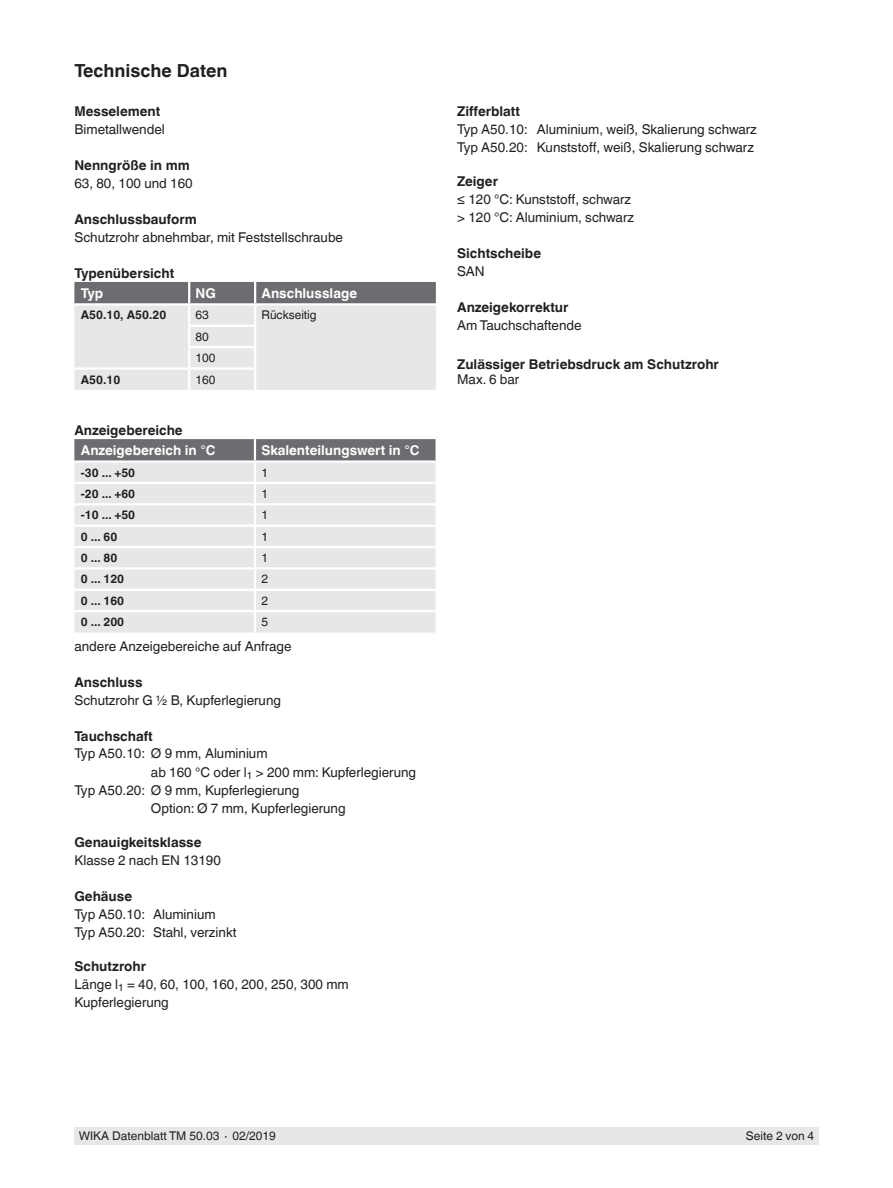
<style>
.page{position:relative;width:893px;height:1188px;background:#fff}
.page>*{position:absolute;margin:0;border:0;box-sizing:border-box;transform-origin:0 0}
.t1{font:700 18px "Helvetica World";color:#231f20}
.t2{font:13.5px/18px "Helvetica World";color:#231f20}
.t3{font:700 13.5px "Helvetica World";color:#231f20}
.t4{font:700 13.5px "Helvetica World";color:#fff}
.t5{font:700 12px "Helvetica World";color:#231f20}
.t6{font:12px/21.3px "Helvetica World";color:#231f20}
.s1{font-weight:700}
</style>
<div class="page">
<div style="left:74px;top:1128px;width:745px;height:17px;background:#e6e7e9"></div>
<svg style="left:74px;top:282px;width:362px;height:108px;background:#cecfd1"></svg>
<hr style="left:74px;top:367px;width:115px;height:3px;background:#fff">
<hr style="left:189px;top:367px;width:67px;height:3px;background:#fff">
<hr style="left:188px;top:370px;width:2px;height:20px;background:#fff">
<hr style="left:254px;top:370px;width:2px;height:20px;background:#fff">
<hr style="left:74px;top:303px;width:115px;height:3px;background:#fff">
<hr style="left:189px;top:303px;width:66px;height:3px;background:#fff">
<hr style="left:255px;top:303px;width:181px;height:3px;background:#fff">
<div style="left:74px;top:505px;width:361px;height:128px;background:#e6e7e9"></div>
<svg style="left:74px;top:439px;width:361px;height:64px;background:#bdbec0"></svg>
<hr style="left:254px;top:505px;width:2px;height:20px;background:#fff">
<hr style="left:74px;top:525px;width:181px;height:2px;background:#fff">
<hr style="left:255px;top:525px;width:180px;height:2px;background:#fff">
<hr style="left:74px;top:546px;width:181px;height:2px;background:#fff">
<hr style="left:255px;top:546px;width:180px;height:2px;background:#fff">
<hr style="left:74px;top:567px;width:181px;height:3px;background:#fff">
<hr style="left:255px;top:567px;width:180px;height:3px;background:#fff">
<hr style="left:74px;top:589px;width:181px;height:2px;background:#fff">
<hr style="left:255px;top:589px;width:180px;height:2px;background:#fff">
<svg style="left:254px;top:527px;width:2px;height:83px"></svg>
<hr style="left:74px;top:610px;width:181px;height:2px;background:#fff">
<hr style="left:255px;top:610px;width:180px;height:2px;background:#fff">
<hr style="left:254px;top:612px;width:2px;height:21px;background:#fff">
<hr style="left:74px;top:460px;width:181px;height:3px;background:#fff">
<hr style="left:255px;top:460px;width:180px;height:3px;background:#fff">
<h1 class="t1" style="left:74px;top:60px;width:155px">Technische Daten</h1>
<p class="t3" style="left:74px;top:103px;width:87px">Messelement</p>
<p class="t2" style="left:74px;top:120px;width:92px">Bimetallwendel</p>
<p class="t3" style="left:74px;top:157px;width:117px">Nenngröße in mm</p>
<p class="t2" style="left:74px;top:174px;width:120px">63, 80, 100 und 160</p>
<p class="t3" style="left:74px;top:211px;width:124px">Anschlussbauform</p>
<p class="t2" style="left:74px;top:228px;width:270px">Schutzrohr abnehmbar, mit Feststellschraube</p>
<p class="t3" style="left:74px;top:265px;width:101px">Typenübersicht</p>
<p class="t4" style="left:81px;top:285px;width:24px">Typ</p>
<p class="t4" style="left:196px;top:285px;width:22px">NG</p>
<p class="t4" style="left:262px;top:285px;width:97px">Anschlusslage</p>
<p class="t5" style="left:81px;top:308px;width:87px">A50.10, A50.20</p>
<p class="t6" style="left:196px;top:305px;width:15px">63</p>
<p class="t6" style="left:261px;top:305px;width:57px">Rückseitig</p>
<p class="t6" style="left:196px;top:326px;width:22px">80<br>100</p>
<p class="t5" style="left:81px;top:372px;width:41px">A50.10</p>
<p class="t6" style="left:196px;top:369px;width:22px">160</p>
<p class="t3" style="left:74px;top:422px;width:110px">Anzeigebereiche</p>
<p class="t4" style="left:81px;top:443px;width:136px">Anzeigebereich in °C</p>
<p class="t4" style="left:261px;top:443px;width:160px">Skalenteilungswert in °C</p>
<p class="t5" style="left:81px;top:465px;width:56px">-30 ... +50</p>
<p class="t6" style="left:261px;top:462px;width:8px">1</p>
<p class="t5" style="left:81px;top:487px;width:56px">-20 ... +60</p>
<p class="t6" style="left:261px;top:483px;width:8px">1</p>
<p class="t5" style="left:81px;top:508px;width:56px">-10 ... +50</p>
<p class="t6" style="left:261px;top:505px;width:8px">1</p>
<p class="t5" style="left:81px;top:530px;width:38px">0 ... 60</p>
<p class="t6" style="left:261px;top:526px;width:8px">1</p>
<p class="t5" style="left:81px;top:551px;width:38px">0 ... 80</p>
<p class="t6" style="left:261px;top:547px;width:8px">1</p>
<p class="t5" style="left:81px;top:572px;width:45px">0 ... 120</p>
<p class="t6" style="left:261px;top:569px;width:8px">2</p>
<p class="t5" style="left:81px;top:594px;width:45px">0 ... 160</p>
<p class="t6" style="left:261px;top:590px;width:8px">2</p>
<p class="t5" style="left:81px;top:615px;width:45px">0 ... 200</p>
<p class="t6" style="left:261px;top:611px;width:8px">5</p>
<p class="t2" style="left:74px;top:637px;width:219px">andere Anzeigebereiche auf Anfrage</p>
<p class="t3" style="left:74px;top:674px;width:70px">Anschluss</p>
<p class="t2" style="left:74px;top:691px;width:208px">Schutzrohr G ½ B, Kupferlegierung</p>
<p class="t3" style="left:74px;top:728px;width:80px">Tauchschaft</p>
<p class="t2" style="left:74px;top:745px;width:195px">Typ A50.10: Ø 9 mm, Aluminium</p>
<p class="t2" style="left:151px;top:763px;width:267px">ab 160 °C oder l<sub>1</sub> &gt; 200 mm: Kupferlegierung</p>
<p class="t2" style="left:74px;top:781px;width:226px">Typ A50.20: Ø 9 mm, Kupferlegierung</p>
<p class="t2" style="left:151px;top:799px;width:196px">Option: Ø 7 mm, Kupferlegierung</p>
<p class="t3" style="left:74px;top:834px;width:129px">Genauigkeitsklasse</p>
<p class="t2" style="left:74px;top:851px;width:148px">Klasse 2 nach EN 13190</p>
<p class="t3" style="left:74px;top:888px;width:59px">Gehäuse</p>
<p class="t2" style="left:74px;top:905px;width:164px">Typ A50.10: Aluminium<br>Typ A50.20: Stahl, verzinkt</p>
<p class="t2" style="left:74px;top:958px;width:276px"><span class="s1">Schutzrohr<br></span>Länge l<sub>1</sub> = 40, 60, 100, 160, 200, 250, 300 mm<br>Kupferlegierung</p>
<p class="t3" style="left:457px;top:103px;width:64px">Zifferblatt</p>
<p class="t2" style="left:457px;top:120px;width:301px">Typ A50.10: Aluminium, weiß, Skalierung schwarz<br>Typ A50.20: Kunststoff, weiß, Skalierung schwarz</p>
<p class="t3" style="left:457px;top:174px;width:42px">Zeiger</p>
<p class="t2" style="left:457px;top:190px;width:178px">≤ 120 °C: Kunststoff, schwarz &gt; 120 °C: Aluminium, schwarz</p>
<p class="t3" style="left:457px;top:246px;width:85px">Sichtscheibe</p>
<p class="t2" style="left:457px;top:262px;width:29px">SAN</p>
<p class="t3" style="left:457px;top:300px;width:113px">Anzeigekorrektur</p>
<p class="t2" style="left:457px;top:316px;width:126px">Am Tauchschaftende</p>
<p class="t3" style="left:457px;top:356px;width:263px">Zulässiger Betriebsdruck am Schutzrohr</p>
<p class="t2" style="left:457px;top:370px;width:64px">Max. 6 bar</p>
<p class="t6" style="left:79px;top:1126px;width:199px">WIKA Datenblatt TM 50.03 ∙ 02/2019</p>
<p class="t6" style="left:746px;top:1126px;width:70px">Seite 2 von 4</p>
</div>
